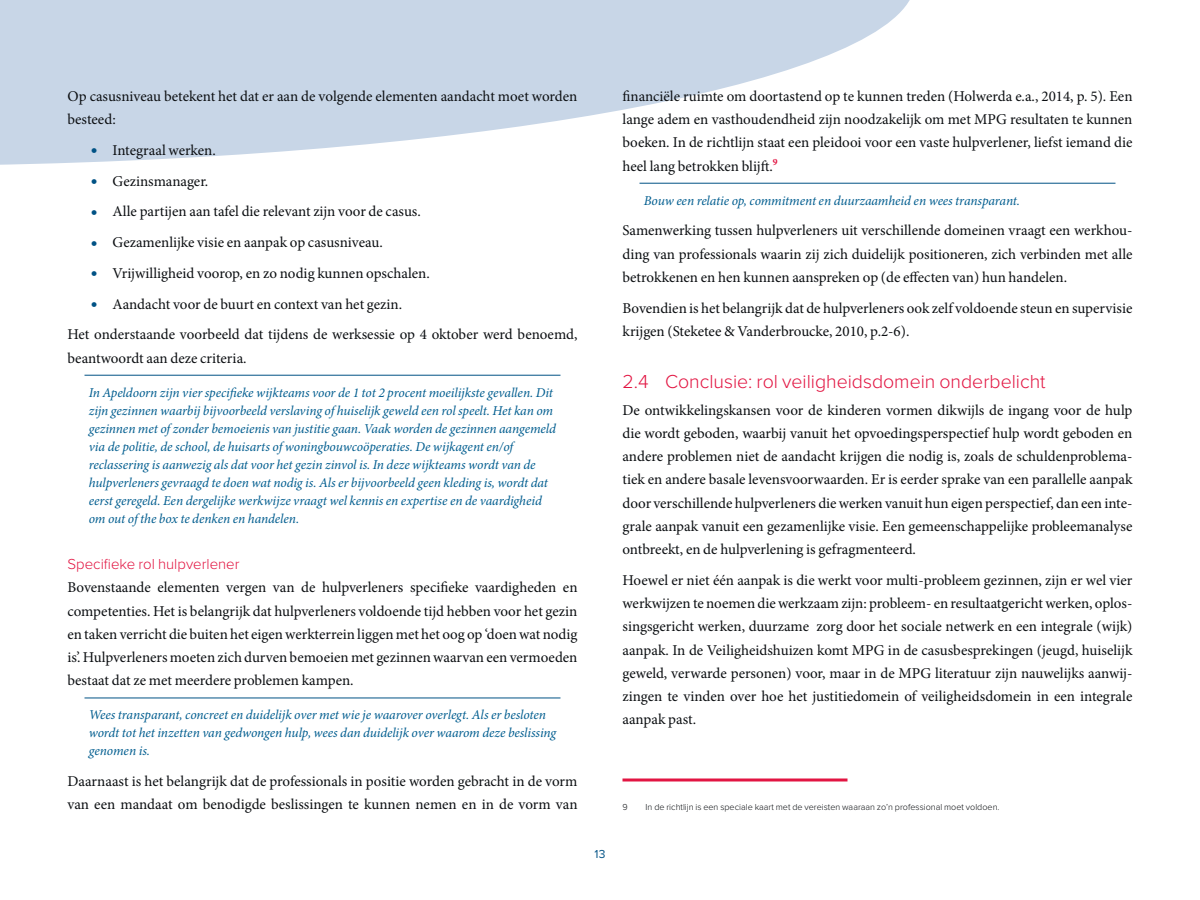
<style>
.page{position:relative;width:1200px;height:900px;background:#fff}
.page>*{position:absolute;margin:0;border:0;box-sizing:border-box;transform-origin:0 0}
.t1{font:300 19.5px "Proxima Nova";color:#e21542}
.t2{font:15px/23.2px "Minion Pro";color:#0b0e11;text-align:justify}
.t3{font:300 15px "Proxima Nova";color:#e21542}
.t4{font:italic 13.5px/18px "Minion Pro";letter-spacing:-.005em;color:#005d8f}
.t5{font:12px "Proxima Nova";color:#005285}
.t6{font:300 9px "Proxima Nova";color:#0b0e11}
.s1{font-family:"Proxima Nova";font-size:22.5px;color:#005285}
</style>
<div class="page">
<svg style="left:0;top:0;width:910px;height:165px;fill:#c8d6e7"></svg>
<hr style="left:640px;top:183px;width:475px;height:1px;background:#005285">
<svg style="left:622px;top:778px;width:226px;height:4px"></svg>
<hr style="left:85px;top:375px;width:475px;height:1px;background:#005285">
<hr style="left:85px;top:698px;width:475px;height:1px;background:#005285">
<p class="t2" style="left:68px;top:85px;width:511px">Op casusniveau betekent het dat er aan de volgende elementen aandacht moet worden besteed:</p>
<p class="t2" style="left:90px;top:139px;width:127px"><span class="s1">•</span> Integraal werken.</p>
<p class="t2" style="left:90px;top:169px;width:120px"><span class="s1">•</span> Gezinsmanager.</p>
<p class="t2" style="left:90px;top:200px;width:332px"><span class="s1">•</span> Alle partijen aan tafel die relevant zijn voor de casus.</p>
<p class="t2" style="left:90px;top:231px;width:294px"><span class="s1">•</span> Gezamenlijke visie en aanpak op casusniveau.</p>
<p class="t2" style="left:90px;top:262px;width:341px"><span class="s1">•</span> Vrijwilligheid voorop, en zo nodig kunnen opschalen.</p>
<p class="t2" style="left:68px;top:289px;width:511px;line-height:30.8px;text-indent:22px"><span class="s1">•</span> Aandacht voor de buurt en context van het gezin.<br>Het onderstaande voorbeeld dat tijdens de werksessie op 4 oktober werd benoemd,</p>
<p class="t2" style="left:68px;top:346px;width:181px">beantwoordt aan deze criteria.</p>
<p class="t4" style="left:89px;top:383px;width:469px">In Apeldoorn zijn vier specifieke wijkteams voor de 1 tot 2 procent moeilijkste gevallen. Dit zijn gezinnen waarbij bijvoorbeeld verslaving of huiselijk geweld een rol speelt. Het kan om gezinnen met of zonder bemoeienis van justitie gaan. Vaak worden de gezinnen aangemeld via de politie, de school, de huisarts of woningbouwcoöperaties. De wijkagent en/of reclassering is aanwezig als dat voor het gezin zinvol is. In deze wijkteams wordt van de hulpverleners gevraagd te doen wat nodig is. Als er bijvoorbeeld geen kleding is, wordt dat eerst geregeld. Een dergelijke werkwijze vraagt wel kennis en expertise en de vaardigheid om out of the box te denken en handelen.</p>
<p class="t3" style="left:68px;top:555px;width:174px">Specifieke rol hulpverlener</p>
<p class="t2" style="left:68px;top:576px;width:512px">Bovenstaande elementen vergen van de hulpverleners specifieke vaardigheden en competenties. Het is belangrijk dat hulpverleners voldoende tijd hebben voor het gezin en taken verricht die buiten het eigen werkterrein liggen met het oog op ‘doen wat nodig is’. Hulpverleners moeten zich durven bemoeien met gezinnen waarvan een vermoeden bestaat dat ze met meerdere problemen kampen.</p>
<p class="t4" style="left:89px;top:706px;width:469px">Wees transparant, concreet en duidelijk over met wie je waarover overlegt. Als er besloten wordt tot het inzetten van gedwongen hulp, wees dan duidelijk over waarom deze beslissing genomen is.</p>
<p class="t2" style="left:68px;top:770px;width:512px">Daarnaast is het belangrijk dat de professionals in positie worden gebracht in de vorm van een mandaat om benodigde beslissingen te kunnen nemen en in de vorm van</p>
<p class="t5" style="left:595px;top:847px;width:12px">13</p>
<p class="t2" style="left:622px;top:85px;width:512px">financiële ruimte om doortastend op te kunnen treden (Holwerda e.a., 2014, p. 5). Een lange adem en vasthoudendheid zijn noodzakelijk om met MPG resultaten te kunnen boeken. In de richtlijn staat een pleidooi voor een vaste hulpverlener, liefst iemand die heel lang betrokken blijft.<sup>9</sup></p>
<p class="t4" style="left:644px;top:191px;width:378px">Bouw een relatie op, commitment en duurzaamheid en wees transparant.</p>
<p class="t2" style="left:622px;top:219px;width:512px">Samenwerking tussen hulpverleners uit verschillende domeinen vraagt een werkhou&shy;ding van professionals waarin zij zich duidelijk positioneren, zich verbinden met alle betrokkenen en hen kunnen aanspreken op (de effecten van) hun handelen.</p>
<p class="t2" style="left:622px;top:296px;width:512px">Bovendien is het belangrijk dat de hulpverleners ook zelf voldoende steun en supervisie krijgen (Steketee &amp; Vanderbroucke, 2010, p.2-6).</p>
<h1 class="t1" style="left:622px;top:370px;width:425px">2.4 Conclusie: rol veiligheidsdomein onderbelicht</h1>
<p class="t2" style="left:622px;top:398px;width:512px">De ontwikkelingskansen voor de kinderen vormen dikwijls de ingang voor de hulp die wordt geboden, waarbij vanuit het opvoedingsperspectief hulp wordt geboden en andere problemen niet de aandacht krijgen die nodig is, zoals de schuldenproblema&shy;tiek en andere basale levensvoorwaarden. Er is eerder sprake van een parallelle aanpak door verschillende hulpverleners die werken vanuit hun eigen perspectief, dan een inte&shy;grale aanpak vanuit een gezamenlijke visie. Een gemeenschappelijke probleemanalyse ontbreekt, en de hulpverlening is gefragmenteerd.</p>
<p class="t2" style="left:622px;top:569px;width:511px">Hoewel er niet één aanpak is die werkt voor multi-probleem gezinnen, zijn er wel vier werkwijzen te noemen die werkzaam zijn: probleem- en resultaatgericht werken, oplos&shy;singsgericht werken, duurzame zorg door het sociale netwerk en een integrale (wijk) aanpak. In de Veiligheidshuizen komt MPG in de casusbesprekingen (jeugd, huiselijk geweld, verwarde personen) voor, maar in de MPG literatuur zijn nauwelijks aanwij&shy;zingen te vinden over hoe het justitiedomein of veiligheidsdomein in een integrale aanpak past.</p>
<p class="t6" style="left:622px;top:802px;width:7px">9</p>
<p class="t6" style="left:646px;top:802px;width:355px">In de richtlijn is een speciale kaart met de vereisten waaraan zo’n professional moet voldoen.</p>
</div>
